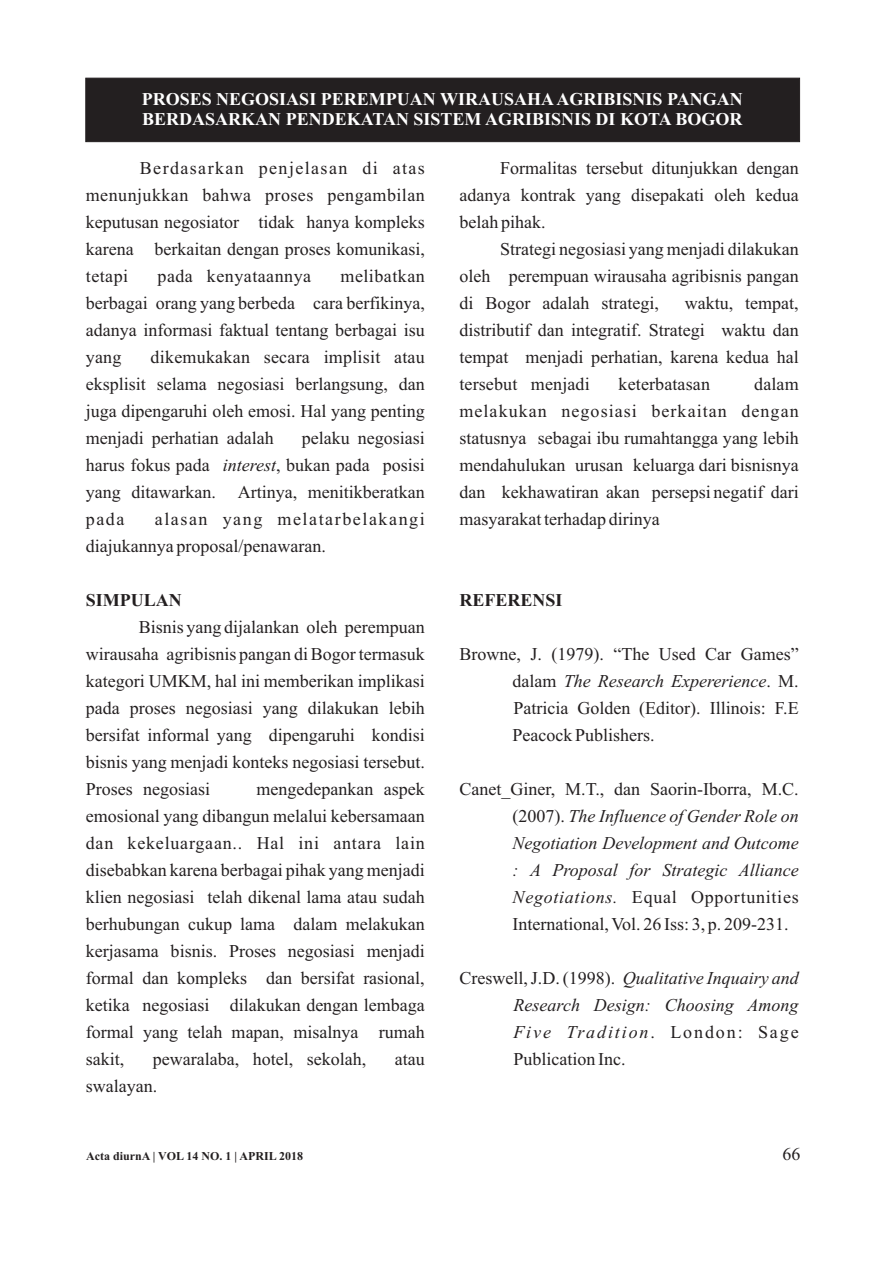
<style>
.page{position:relative;width:893px;height:1263px;background:#fff}
.page>*{position:absolute;margin:0;border:0;box-sizing:border-box;transform-origin:0 0}
.t1{font:18px/27px "Times New Roman";color:#231f20;text-align:justify}
.t2{font:italic 18px/27px "Times New Roman";color:#231f20;text-align:justify}
.t3{font:700 18px/20px "Times New Roman";color:#fff}
.t4{font:700 18px "Times New Roman";color:#231f20}
.t5{font:18px "Times New Roman";letter-spacing:.025em;color:#231f20}
.t6{font:700 12px "Times New Roman";color:#231f20}
.s1{font-style:italic}
.s2{font-style:normal}
</style>
<div class="page">
<div style="left:85px;top:77px;width:715px;height:65px;background:#231f20"></div>
<p class="t3" style="left:142px;top:91px;width:602px">PROSES NEGOSIASI PEREMPUAN WIRAUSAHAAGRIBISNIS PANGAN<br>BERDASARKAN PENDEKATAN SISTEM AGRIBISNIS DI KOTA BOGOR</p>
<p class="t1" style="left:86px;top:156px;width:340px;text-indent:54px">Berdasarkan penjelasan di atas menunjukkan bahwa proses pengambilan keputusan negosiator tidak hanya kompleks karena berkaitan dengan proses komunikasi, tetapi</p>
<p class="t1" style="left:86px;top:264px;width:340px;text-indent:255px">melibatkan berbagai orang yang berbeda cara berfikinya, adanya informasi faktual tentang berbagai isu yang</p>
<p class="t5" style="left:158px;top:270px;width:155px">pada kenyataannya</p>
<p class="t1" style="left:86px;top:345px;width:340px;text-indent:65px">dikemukakan secara implisit atau eksplisit selama negosiasi berlangsung, dan juga dipengaruhi oleh emosi. Hal yang penting menjadi perhatian adalah</p>
<p class="t1" style="left:86px;top:426px;width:340px;text-indent:216px">pelaku negosiasi harus fokus pada <span class="s1">interest</span>, bukan pada posisi yang ditawarkan. Artinya, menitikberatkan pada</p>
<p class="t1" style="left:86px;top:507px;width:340px;text-indent:69px">alasan yang melatarbelakangi diajukannya proposal/penawaran.</p>
<p class="t4" style="left:86px;top:594px;width:97px">SIMPULAN</p>
<p class="t1" style="left:86px;top:615px;width:340px;text-indent:53px">Bisnis yang dijalankan oleh perempuan wirausaha agribisnis pangan di Bogor termasuk kategori UMKM, hal ini memberikan implikasi pada proses negosiasi yang dilakukan lebih bersifat informal yang dipengaruhi kondisi bisnis yang menjadi konteks negosiasi tersebut.<br>Proses negosiasi</p>
<p class="t1" style="left:86px;top:777px;width:340px;text-indent:171px">mengedepankan aspek emosional yang dibangun melalui kebersamaan dan kekeluargaan.. Hal ini antara lain disebabkan karena berbagai pihak yang menjadi klien negosiasi telah dikenal lama atau sudah berhubungan cukup lama dalam melakukan kerjasama bisnis. Proses negosiasi menjadi formal dan kompleks dan bersifat rasional, ketika negosiasi dilakukan dengan lembaga formal yang telah mapan, misalnya rumah sakit,</p>
<p class="t1" style="left:153px;top:1047px;width:215px">pewaralaba, hotel, sekolah,</p>
<p class="t1" style="left:395px;top:1047px;width:31px">atau</p>
<p class="t1" style="left:86px;top:1074px;width:73px">swalayan.</p>
<p class="t6" style="left:86px;top:1152px;width:218px">Acta diurnA | VOL 14 NO. 1 | APRIL 2018</p>
<p class="t1" style="left:459px;top:156px;width:341px;text-indent:41px">Formalitas tersebut ditunjukkan dengan adanya kontrak yang disepakati oleh kedua belah pihak.</p>
<p class="t1" style="left:459px;top:237px;width:341px;text-indent:41px">Strategi negosiasi yang menjadi dilakukan oleh perempuan wirausaha agribisnis pangan di Bogor adalah strategi,</p>
<p class="t1" style="left:459px;top:291px;width:341px;text-indent:225px">waktu, tempat, distributif dan integratif. Strategi waktu dan tempat menjadi perhatian, karena kedua hal tersebut menjadi</p>
<p class="t1" style="left:459px;top:372px;width:341px;text-indent:295px">dalam melakukan negosiasi berkaitan dengan statusnya sebagai ibu rumahtangga yang lebih mendahulukan urusan keluarga dari bisnisnya dan kekhawatiran akan persepsi negatif dari masyarakat terhadap dirinya</p>
<p class="t1" style="left:619px;top:372px;width:93px">keterbatasan</p>
<p class="t4" style="left:459px;top:594px;width:105px">REFERENSI</p>
<p class="t1" style="left:513px;top:642px;width:288px;text-indent:-53px">Browne, J. (1979). “The Used Car Games” dalam <span class="s1">The Research Expererience</span>. M.<br>Patricia Golden (Editor). Illinois: F.E Peacock Publishers.</p>
<p class="t2" style="left:513px;top:777px;width:288px;text-indent:-53px"><span class="s2">Canet_Giner, M.T., dan Saorin-Iborra, M.C. (2007).</span> The Influence of Gender Role on Negotiation Development and Outcome : A Proposal for Strategic Alliance Negotiations. <span class="s2">Equal Opportunities International, Vol. 26 Iss: 3, p. 209-231.</span></p>
<p class="t2" style="left:513px;top:966px;width:287px;text-indent:-54px"><span class="s2">Creswell, J.D. (1998).</span> Qualitative Inquairy and Research Design: Choosing Among Five Tradition<span class="s2">. London: Sage Publication Inc.</span></p>
<p class="t1" style="left:782px;top:1142px;width:19px">66</p>
</div>
